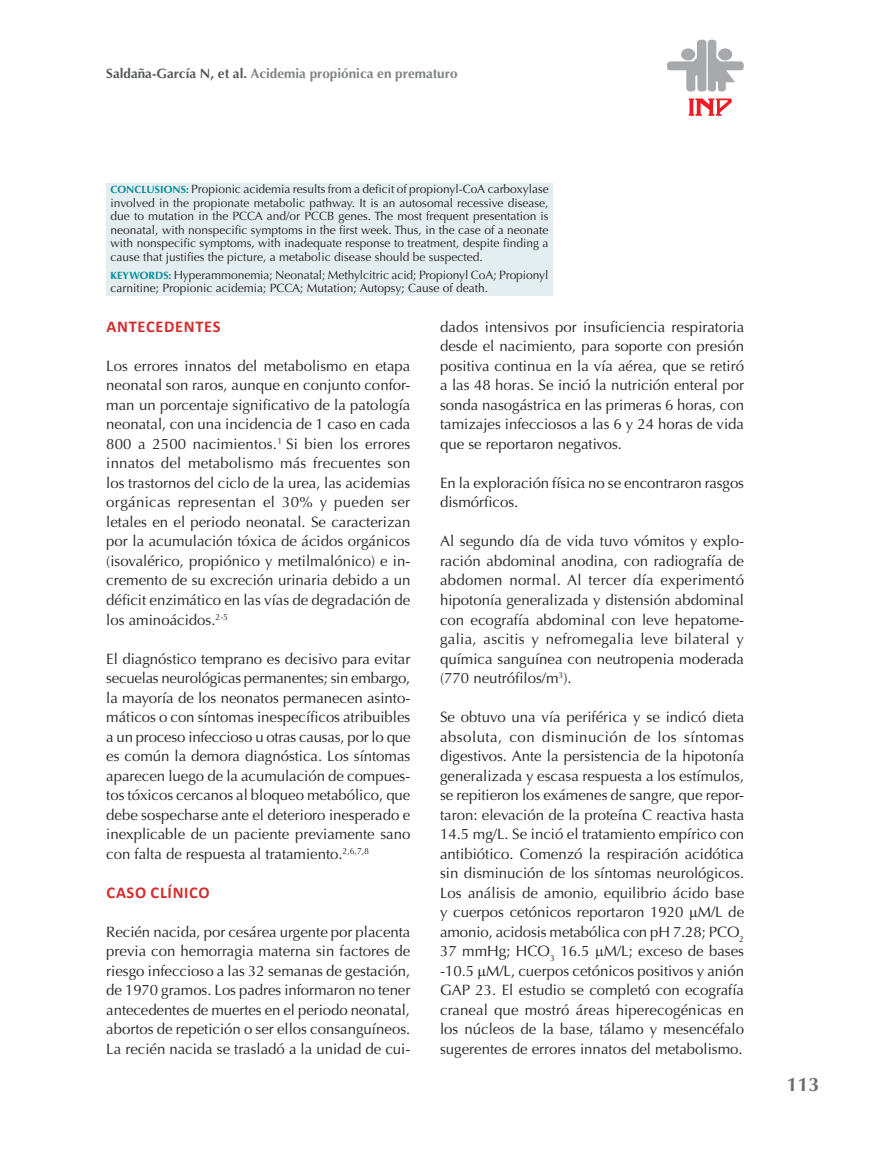
<style>
.page{position:relative;width:893px;height:1149px;background:#fff}
.page>*{position:absolute;margin:0;border:0;box-sizing:border-box;transform-origin:0 0}
.t1{font:700 19.5px "Optima";color:#6c6d70}
.t2{font:700 16.5px "Calibri";letter-spacing:.04em;color:#d22e2e}
.t3{font:15px/19.5px "Optima";color:#231f20;text-align:justify}
.t4{font:700 13.5px "Optima";color:#808285}
.t5{font:12px/13.5px "Optima";color:#231f20;text-align:justify}
.s1{color:#57585a}
.s2{font-weight:700;font-size:10.5px;color:#008b9a}
</style>
<div class="page">
<svg style="left:689px;top:98px;width:43px;height:18px"></svg>
<svg style="left:667px;top:39px;width:77px;height:53px"></svg>
<div style="left:718px;top:48px;width:14px;height:12px;background:#a8a9ad;border-radius:50%"></div>
<div style="left:106px;top:184px;width:447px;height:112px;background:#e4eef0"></div>
<p class="t4" style="left:106px;top:66px;width:353px"><span class="s1">Saldaña-García N, et al.</span> Acidemia propiónica en prematuro</p>
<p class="t5" style="left:111px;top:183px;width:440px"><span class="s2">CONCLUSIONS:</span> Propionic acidemia results from a deficit of propionyl-CoA carboxylase involved in the propionate metabolic pathway. It is an autosomal recessive disease, due to mutation in the PCCA and/or PCCB genes. The most frequent presentation is neonatal, with nonspecific symptoms in the first week. Thus, in the case of a neonate with nonspecific symptoms, with inadequate response to treatment, despite finding a cause that justifies the picture, a metabolic disease should be suspected.</p>
<p class="t5" style="left:111px;top:268px;width:439px"><span class="s2">KEYWORDS:</span> Hyperammonemia; Neonatal; Methylcitric acid; Propionyl CoA; Propionyl carnitine; Propionic acidemia; PCCA; Mutation; Autopsy; Cause of death.</p>
<p class="t2" style="left:107px;top:314px;width:115px">ANTECEDENTES</p>
<p class="t3" style="left:106px;top:356px;width:306px">Los errores innatos del metabolismo en etapa neonatal son raros, aunque en conjunto confor&shy;man un porcentaje significativo de la patología neonatal, con una incidencia de 1 caso en cada 800 a 2500 nacimientos.<sup>1</sup> Si bien los errores innatos del metabolismo más frecuentes son los trastornos del ciclo de la urea, las acidemias orgánicas representan el 30% y pueden ser letales en el periodo neonatal. Se caracterizan por la acumulación tóxica de ácidos orgánicos (isovalérico, propiónico y metilmalónico) e in&shy;cremento de su excreción urinaria debido a un déficit enzimático en las vías de degradación de los aminoácidos.<sup>2-5</sup></p>
<p class="t3" style="left:106px;top:648px;width:306px">El diagnóstico temprano es decisivo para evitar secuelas neurológicas permanentes; sin embargo, la mayoría de los neonatos permanecen asinto&shy;máticos o con síntomas inespecíficos atribuibles a un proceso infeccioso u otras causas, por lo que es común la demora diagnóstica. Los síntomas aparecen luego de la acumulación de compues&shy;tos tóxicos cercanos al bloqueo metabólico, que debe sospecharse ante el deterioro inesperado e inexplicable de un paciente previamente sano con falta de respuesta al tratamiento.<sup>2,6,7,8</sup></p>
<p class="t2" style="left:107px;top:880px;width:105px">CASO CLÍNICO</p>
<p class="t3" style="left:106px;top:921px;width:306px">Recién nacida, por cesárea urgente por placenta previa con hemorragia materna sin factores de riesgo infeccioso a las 32 semanas de gestación, de 1970 gramos. Los padres informaron no tener antecedentes de muertes en el periodo neonatal, abortos de repetición o ser ellos consanguíneos.<br>La recién nacida se trasladó a la unidad de cui-</p>
<p class="t3" style="left:440px;top:317px;width:306px">dados intensivos por insuficiencia respiratoria desde el nacimiento, para soporte con presión positiva continua en la vía aérea, que se retiró a las 48 horas. Se inció la nutrición enteral por sonda nasogástrica en las primeras 6 horas, con tamizajes infecciosos a las 6 y 24 horas de vida que se reportaron negativos.</p>
<p class="t3" style="left:440px;top:473px;width:306px">En la exploración física no se encontraron rasgos dismórficos.</p>
<p class="t3" style="left:440px;top:531px;width:306px">Al segundo día de vida tuvo vómitos y explo&shy;ración abdominal anodina, con radiografía de abdomen normal. Al tercer día experimentó hipotonía generalizada y distensión abdominal con ecografía abdominal con leve hepatome&shy;galia, ascitis y nefromegalia leve bilateral y química sanguínea con neutropenia moderada (770 neutrófilos/m<sup>3</sup>).</p>
<p class="t3" style="left:440px;top:707px;width:306px">Se obtuvo una vía periférica y se indicó dieta absoluta, con disminución de los síntomas digestivos. Ante la persistencia de la hipotonía generalizada y escasa respuesta a los estímulos, se repitieron los exámenes de sangre, que repor&shy;taron: elevación de la proteína C reactiva hasta 14.5 mg/L. Se inció el tratamiento empírico con antibiótico. Comenzó la respiración acidótica sin disminución de los síntomas neurológicos.<br>Los análisis de amonio, equilibrio ácido base y cuerpos cetónicos reportaron 1920 M/L de amonio, acidosis metabólica con pH 7.28; PCO<sub>2<br></sub>37 mmHg; HCO<sub>3</sub> 16.5 M/L; exceso de bases -10.5 M/L, cuerpos cetónicos positivos y anión GAP 23. El estudio se completó con ecografía craneal que mostró áreas hiperecogénicas en los núcleos de la base, tálamo y mesencéfalo sugerentes de errores innatos del metabolismo.</p>
<h1 class="t1" style="left:787px;top:1072px;width:34px">113</h1>
</div>
